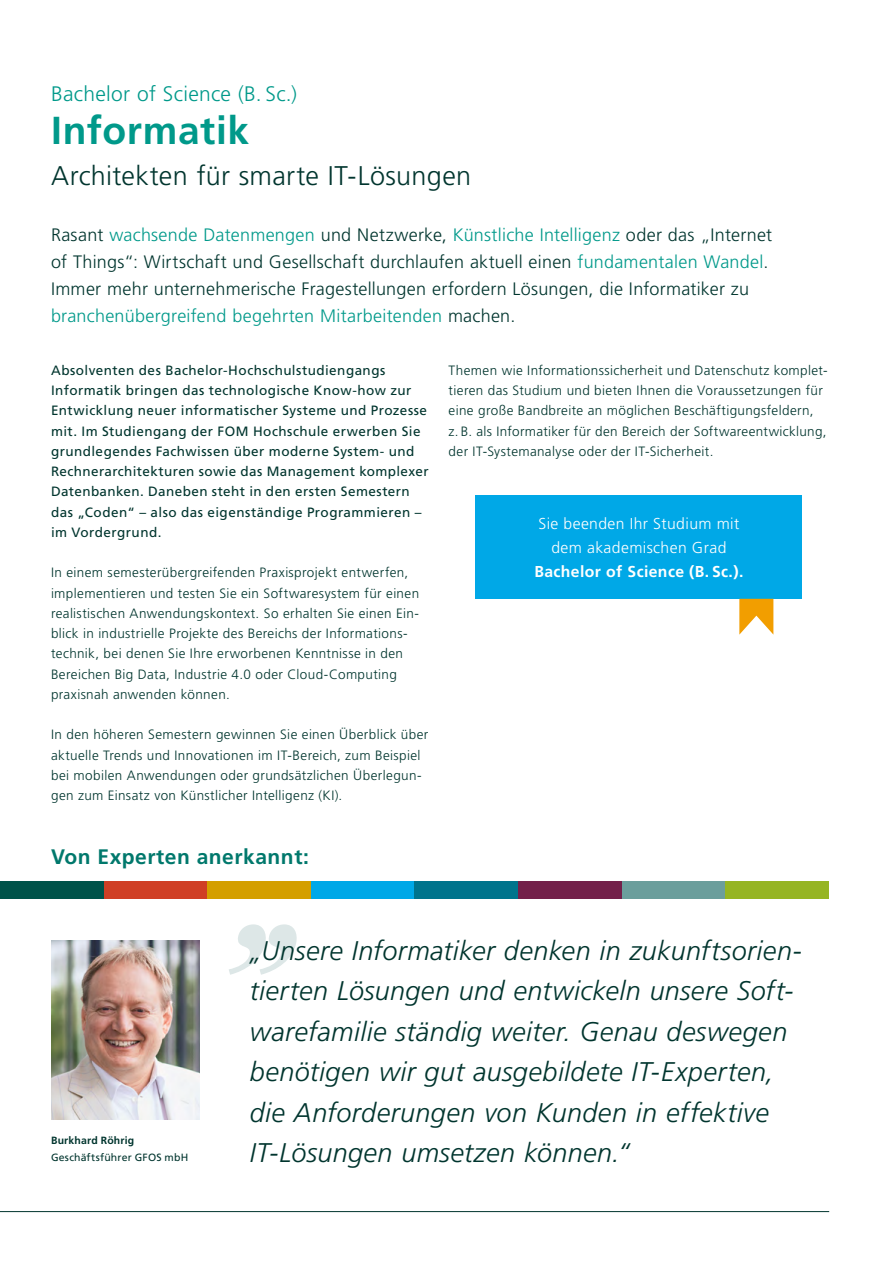
<style>
.page{position:relative;width:893px;height:1263px;background:#fff}
.page>*{position:absolute;margin:0;border:0;box-sizing:border-box;transform-origin:0 0}
.t1{font:700 39px "Frutiger LT Std";letter-spacing:.015em;color:#00998a}
.t2{font:italic 300 27px/40.5px "Frutiger LT Std";letter-spacing:.015em;color:#00352e}
.t3{font:300 27px "Frutiger LT Std";letter-spacing:.01em;color:#00352e}
.t4{font:300 21px "Frutiger LT Std";letter-spacing:.015em;color:#00998a}
.t5{font:700 21px "Frutiger LT Std";letter-spacing:.025em;color:#00786c}
.t6{font:300 18px/27px "Frutiger LT Std";letter-spacing:.015em;color:#00352e}
.t7{font:300 15.75px/24px "Frutiger LT Std";letter-spacing:.025em;color:#fff;text-align:center}
.t8{font:700 15.75px "Frutiger LT Std";letter-spacing:.025em;color:#fff}
.t9{font:300 13.5px/20.2px "Frutiger LT Std";letter-spacing:.03em;color:#00352e}
.t10{font:13.5px/20.2px "Frutiger LT Std";letter-spacing:.03em;color:#00352e}
.t11{font:10.5px "Frutiger LT Std";letter-spacing:.02em;color:#00352e}
.t12{font:700 10.5px "Frutiger LT Std";letter-spacing:.015em;color:#00352e}
.s1{color:#00998a}
</style>
<div class="page">
<div style="left:476px;top:495px;width:326px;height:104px;background:#00a8e7"></div>
<svg style="left:739px;top:599px;width:34px;height:36px"></svg>
<div style="left:311px;top:881px;width:103px;height:17px;background:#00a8e7"></div>
<div style="left:622px;top:881px;width:103px;height:17px;background:#6b9e9c"></div>
<div style="left:414px;top:881px;width:104px;height:17px;background:#00748c"></div>
<div style="left:518px;top:881px;width:104px;height:17px;background:#73204a"></div>
<div style="left:207px;top:881px;width:104px;height:17px;background:#d49f00"></div>
<div style="left:103px;top:881px;width:104px;height:17px;background:#d03f25"></div>
<div style="left:0;top:881px;width:104px;height:17px;background:#00534a"></div>
<div style="left:725px;top:881px;width:104px;height:17px;background:#96b522"></div>
<hr style="left:0;top:1211px;width:829px;height:1px;background:#00352e">
<svg style="left:229px;top:924px;width:68px;height:51px"></svg>
<img style="left:51px;top:941px;width:149px;height:178px">
<h3 class="t4" style="left:51px;top:82px;width:248px">Bachelor of Science (B. Sc.)</h3>
<h1 class="t1" style="left:51px;top:107px;width:200px">Informatik</h1>
<h2 class="t3" style="left:51px;top:161px;width:422px">Architekten für smarte IT-Lösungen</h2>
<p class="t6" style="left:51px;top:222px;width:723px">Rasant <span class="s1">wachsende Datenmengen</span> und Netzwerke, <span class="s1">Künstliche Intelligenz</span> oder das „Internet of Things“: Wirtschaft und Gesellschaft durchlaufen aktuell einen <span class="s1">fundamentalen Wandel</span>.<br>Immer mehr unternehmerische Fragestellungen erfordern Lösungen, die Informatiker zu <span class="s1">branchenübergreifend begehrten Mitarbeitenden</span> machen.</p>
<p class="t10" style="left:51px;top:360px;width:379px">Absolventen des Bachelor-Hochschulstudiengangs Informatik bringen das technologische Know-how zur Entwicklung neuer informatischer Systeme und Prozesse mit. Im Studiengang der FOM Hochschule erwerben Sie grundlegendes Fachwissen über moderne System- und Rechnerarchitekturen sowie das Management komplexer Datenbanken. Daneben steht in den ersten Semestern das „Coden“ – also das eigenständige Programmieren – im Vordergrund.</p>
<p class="t9" style="left:51px;top:563px;width:370px">In einem semesterübergreifenden Praxisprojekt entwerfen, implementieren und testen Sie ein Softwaresystem für einen realistischen Anwendungskontext. So erhalten Sie einen Ein&shy;blick in industrielle Projekte des Bereichs der Informations&shy;technik, bei denen Sie Ihre erworbenen Kenntnisse in den Bereichen Big Data, Industrie 4.0 oder Cloud-Computing praxisnah anwenden können.</p>
<p class="t9" style="left:51px;top:725px;width:379px">In den höheren Semestern gewinnen Sie einen Überblick über aktuelle Trends und Innovationen im IT-Bereich, zum Beispiel bei mobilen Anwendungen oder grundsätzlichen Überlegun&shy;gen zum Einsatz von Künstlicher Intelligenz (KI).</p>
<p class="t9" style="left:449px;top:360px;width:381px">Themen wie Informationssicherheit und Datenschutz komplet&shy;tieren das Studium und bieten Ihnen die Voraussetzungen für eine große Bandbreite an möglichen Beschäftigungsfeldern,<br>z. B. als Informatiker für den Bereich der Softwareentwicklung, der IT-Systemanalyse oder der IT-Sicherheit.</p>
<p class="t7" style="left:538px;top:512px;width:203px">Sie beenden Ihr Studium mit dem akademischen Grad</p>
<p class="t8" style="left:534px;top:562px;width:211px">Bachelor of Science (B. Sc.).</p>
<h3 class="t5" style="left:51px;top:845px;width:259px">Von Experten anerkannt:</h3>
<p class="t12" style="left:51px;top:1134px;width:85px">Burkhard Röhrig</p>
<p class="t11" style="left:51px;top:1151px;width:139px">Geschäftsführer GFOS mbH</p>
<p class="t2" style="left:250px;top:930px;width:553px">„Unsere Informatiker denken in zukunftsorien&shy;tierten Lösungen und entwickeln unsere Soft&shy;warefamilie ständig weiter. Genau deswegen benötigen wir gut ausgebildete IT-Experten, die Anforderungen von Kunden in effektive IT-Lösungen umsetzen können.“</p>
</div>
